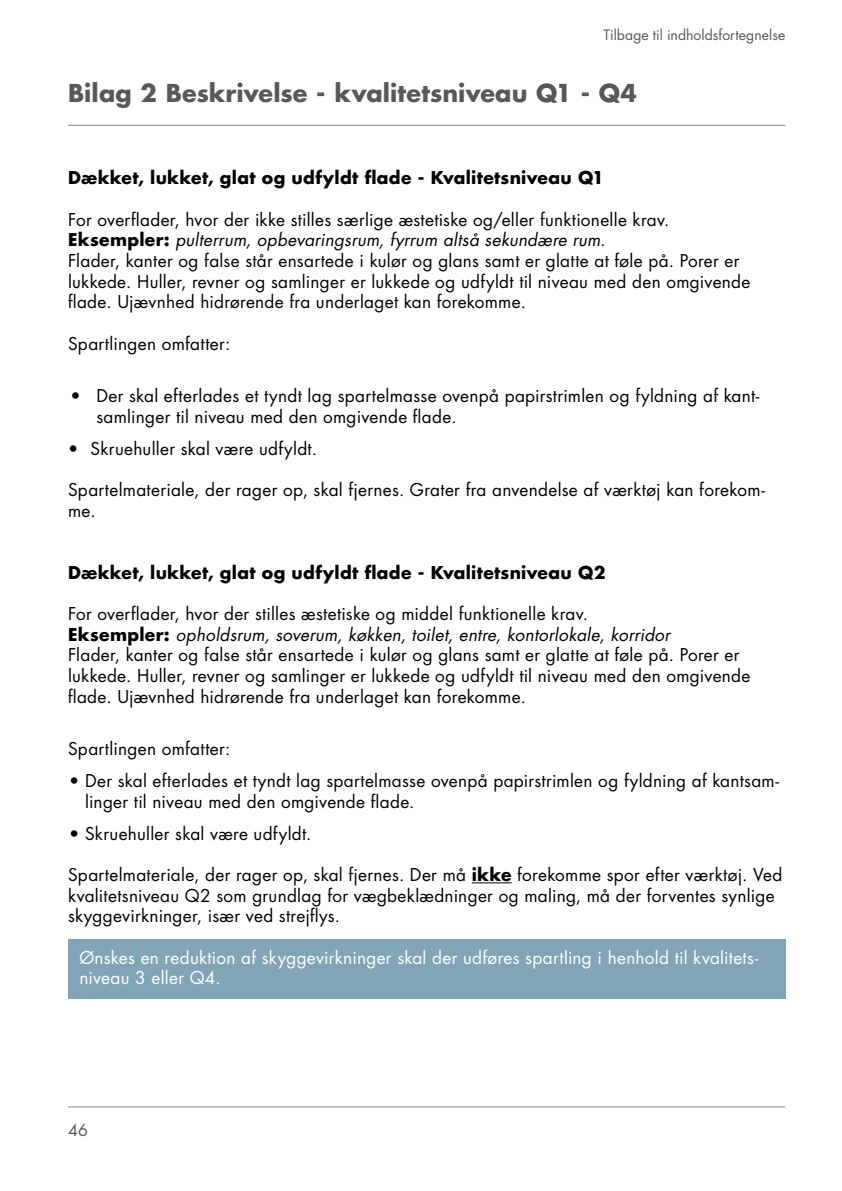
<style>
.page{position:relative;width:842px;height:1191px;background:#fff}
.page>*{position:absolute;margin:0;border:0;box-sizing:border-box;transform-origin:0 0}
.t1{font:700 24px "Futura Std";color:#58585a}
.t2{font:17.2px/20.6px "Futura Std";letter-spacing:.02em;color:#000}
.t3{font:700 17.2px "Futura Std";letter-spacing:.02em;color:#000}
.t4{font:17.2px/20.6px "Futura Std";letter-spacing:.015em;color:#fff}
.t5{font:16px "Futura Std";color:#58585a}
.t6{font:14px "Futura Std";letter-spacing:.005em;color:#58585a}
.s1{font-weight:700}
.s2{font-style:italic}
</style>
<div class="page">
<hr style="left:68px;top:1106px;width:717px;height:1px;background:#87888a">
<hr style="left:68px;top:125px;width:717px;height:1px;background:#87888a">
<div style="left:68px;top:939px;width:717px;height:60px;background:#81a5b7"></div>
<hr style="left:472px;top:882px;width:40px;height:1px;background:#000">
<p class="t6" style="left:603px;top:26px;width:183px">Tilbage til indholdsfortegnelse</p>
<h1 class="t1" style="left:68px;top:77px;width:570px">Bilag 2 Beskrivelse - kvalitetsniveau Q1 - Q4</h1>
<p class="t3" style="left:68px;top:166px;width:537px">Dækket, lukket, glat og udfyldt flade - Kvalitetsniveau Q1</p>
<p class="t2" style="left:68px;top:209px;width:684px">For overflader, hvor der ikke stilles særlige æstetiske og/eller funktionelle krav.<br><span class="s1">Eksempler:</span> <span class="s2">pulterrum, opbevaringsrum, fyrrum altså sekundære rum.<br></span>Flader, kanter og false står ensartede i kulør og glans samt er glatte at føle på. Porer er lukkede. Huller, revner og samlinger er lukkede og udfyldt til niveau med den omgivende flade. Ujævnhed hidrørende fra underlaget kan forekomme.</p>
<p class="t2" style="left:68px;top:333px;width:164px">Spartlingen omfatter:</p>
<p class="t2" style="left:96px;top:386px;width:664px;text-indent:-26px">• Der skal efterlades et tyndt lag spartelmasse ovenpå papirstrimlen og fyldning af kant&shy;samlinger til niveau med den omgivende flade.</p>
<p class="t2" style="left:68px;top:438px;width:250px">• Skruehuller skal være udfyldt.</p>
<p class="t2" style="left:68px;top:479px;width:698px">Spartelmateriale, der rager op, skal fjernes. Grater fra anvendelse af værktøj kan forekom&shy;me.</p>
<p class="t3" style="left:68px;top:561px;width:539px">Dækket, lukket, glat og udfyldt flade - Kvalitetsniveau Q2</p>
<p class="t2" style="left:68px;top:603px;width:684px">For overflader, hvor der stilles æstetiske og middel funktionelle krav.<br><span class="s1">Eksempler:</span> <span class="s2">opholdsrum, soverum, køkken, toilet, entre, kontorlokale, korridor<br></span>Flader, kanter og false står ensartede i kulør og glans samt er glatte at føle på. Porer er lukkede. Huller, revner og samlinger er lukkede og udfyldt til niveau med den omgivende flade. Ujævnhed hidrørende fra underlaget kan forekomme.</p>
<p class="t2" style="left:68px;top:738px;width:164px">Spartlingen omfatter:</p>
<p class="t2" style="left:85px;top:770px;width:696px;text-indent:-16px">• Der skal efterlades et tyndt lag spartelmasse ovenpå papirstrimlen og fyldning af kantsam&shy;linger til niveau med den omgivende flade.</p>
<p class="t2" style="left:69px;top:823px;width:244px">• Skruehuller skal være udfyldt.</p>
<p class="t2" style="left:68px;top:864px;width:716px">Spartelmateriale, der rager op, skal fjernes. Der må <span class="s1">ikke</span> forekomme spor efter værktøj. Ved kvalitetsniveau Q2 som grundlag for vægbeklædninger og maling, må der forventes synlige skyggevirkninger, især ved strejflys.</p>
<p class="t4" style="left:79px;top:947px;width:680px">Ønskes en reduktion af skyggevirkninger skal der udføres spartling i henhold til kvalitets&shy;niveau 3 eller Q4.</p>
<p class="t5" style="left:68px;top:1120px;width:22px">46</p>
</div>
